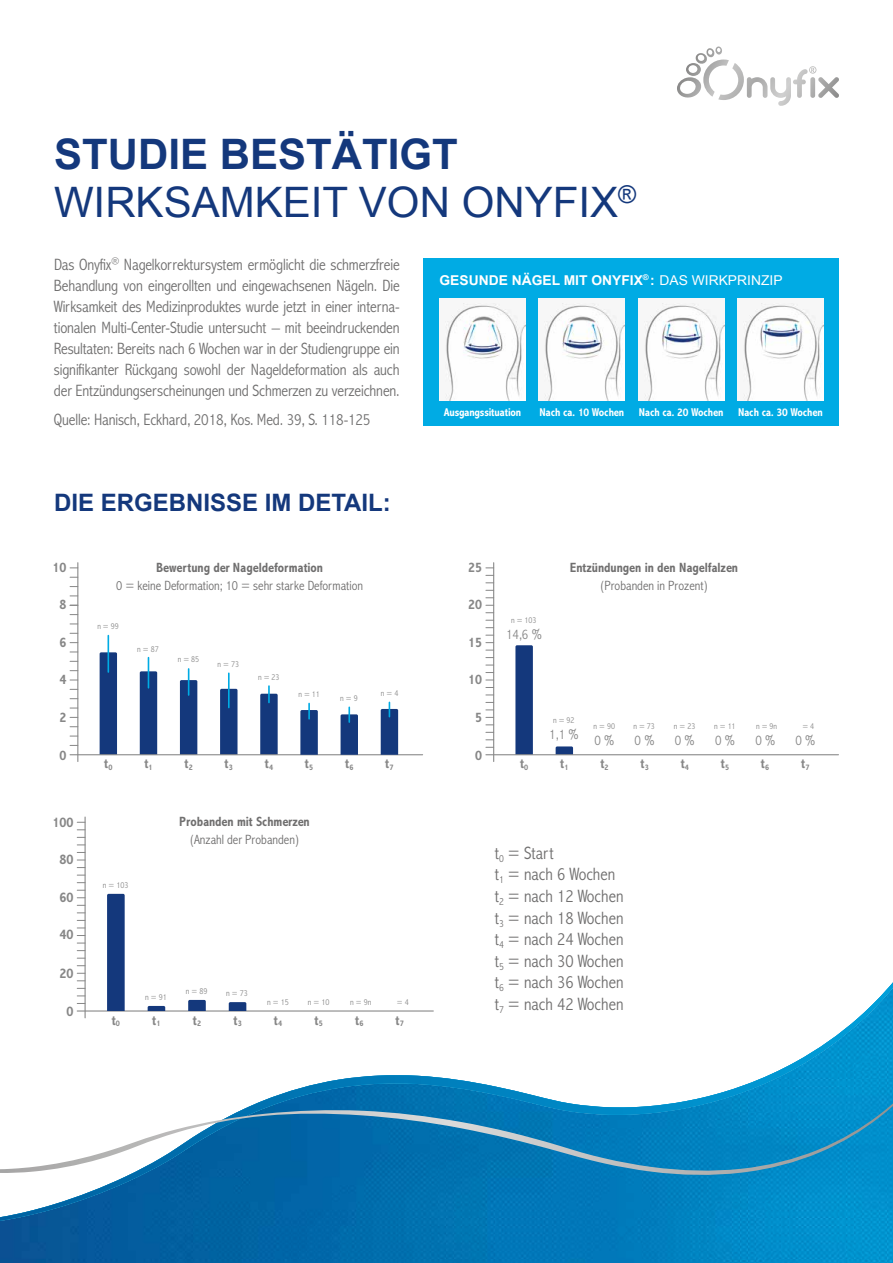
<style>
.page{position:relative;width:893px;height:1263px;background:#fff}
.page>*{position:absolute;margin:0;border:0;box-sizing:border-box;transform-origin:0 0}
.t1{font:42px/48px "Arial";color:#14387c}
.t2{font:700 24px "Arial";color:#14387c}
.t3{font:300 condensed 18px/21.6px "Abadi MT Pro";color:#706f6f}
.t4{font:300 condensed 16.5px/21px "Abadi MT Pro";letter-spacing:-.01em;color:#706f6f;text-align:justify}
.t5{font:700 condensed 14.25px "Abadi MT Pro";color:#878787}
.t6{font:700 condensed 14.1px "Abadi MT Pro";color:#878787}
.t7{font:300 condensed 14.1px "Abadi MT Pro";color:#878787}
.t8{font:300 condensed 13.5px "Abadi MT Pro";color:#706f6f}
.t9{font:700 condensed 13.5px "Abadi MT Pro";color:#706f6f}
.t10{font:700 13.5px "Arial";color:#fff}
.t11{font:700 condensed 11.4px "Abadi MT Pro";letter-spacing:-.01em;color:#fff}
.t12{font:300 condensed 8.85px "Abadi MT Pro";color:#878787}
.t13{font:300 condensed 8.7px "Abadi MT Pro";color:#878787}
.s1{font-weight:700}
.s2{font-weight:400}
</style>
<div class="page">
<img style="left:0;top:1225px;width:893px;height:38px">
<svg style="left:0;top:816px;width:893px;height:409px"></svg>
<img style="left:0;top:982px;width:893px;height:239px">
<svg style="left:0;top:1103px;width:893px;height:73px"></svg>
<svg style="left:686px;top:47px;width:130px;height:53px"></svg>
<hr style="left:85px;top:817px;width:1px;height:201px;background:#878787">
<hr style="left:77px;top:1010px;width:356px;height:1px;background:#878787">
<svg style="left:107px;top:894px;width:18px;height:117px;background:#193c7e"></svg>
<svg style="left:148px;top:1006px;width:17px;height:5px"></svg>
<svg style="left:188px;top:1000px;width:18px;height:11px"></svg>
<svg style="left:229px;top:1002px;width:17px;height:9px"></svg>
<hr style="left:77px;top:563px;width:1px;height:198px;background:#878787">
<div style="left:100px;top:652px;width:17px;height:102px;background:#14387c"></div>
<svg style="left:140px;top:671px;width:17px;height:83px"></svg>
<svg style="left:220px;top:689px;width:17px;height:65px"></svg>
<hr style="left:108px;top:635px;width:1px;height:37px;background:#00abe4">
<hr style="left:148px;top:658px;width:1px;height:30px;background:#00abe4">
<svg style="left:180px;top:669px;width:17px;height:85px"></svg>
<hr style="left:228px;top:673px;width:2px;height:34px;background:#00abe4">
<svg style="left:260px;top:686px;width:18px;height:68px"></svg>
<hr style="left:70px;top:754px;width:353px;height:1px;background:#878787">
<svg style="left:300px;top:703px;width:18px;height:52px"></svg>
<svg style="left:341px;top:707px;width:17px;height:48px"></svg>
<svg style="left:381px;top:702px;width:17px;height:53px"></svg>
<hr style="left:493px;top:563px;width:1px;height:198px;background:#878787">
<svg style="left:515px;top:645px;width:18px;height:109px;background:#1c3e80"></svg>
<svg style="left:556px;top:746px;width:17px;height:8px"></svg>
<hr style="left:486px;top:754px;width:352px;height:1px;background:#878787">
<div style="left:424px;top:258px;width:415px;height:168px;background:#00abe4"></div>
<img style="left:439px;top:298px;width:87px;height:102px">
<img style="left:539px;top:298px;width:86px;height:102px">
<img style="left:638px;top:298px;width:86px;height:102px">
<img style="left:737px;top:298px;width:86px;height:102px">
<h1 class="t1" style="left:54px;top:130px;width:584px"><span class="s1">STUDIE BESTÄTIGT<br></span>WIRKSAMKEIT VON ONYFIX<sup>®</sup></h1>
<p class="t4" style="left:54px;top:254px;width:347px">Das Onyfix<sup>®</sup> Nagelkorrektursystem ermöglicht die schmerzfreie Behandlung von eingerollten und eingewachsenen Nägeln. Die Wirksamkeit des Medizinproduktes wurde jetzt in einer interna&shy;tionalen Multi-Center-Studie untersucht – mit beeindruckenden Resultaten: Bereits nach 6 Wochen war in der Studiengruppe ein signifikanter Rückgang sowohl der Nageldeformation als auch der Entzündungserscheinungen und Schmerzen zu verzeichnen.</p>
<p class="t4" style="left:54px;top:410px;width:318px">Quelle: Hanisch, Eckhard, 2018, Kos. Med. 39, S. 118-125</p>
<h2 class="t2" style="left:54px;top:486px;width:338px">DIE ERGEBNISSE IM DETAIL:</h2>
<p class="t6" style="left:52px;top:560px;width:15px">10</p>
<p class="t6" style="left:59px;top:597px;width:8px">8</p>
<p class="t6" style="left:59px;top:634px;width:8px">6</p>
<p class="t6" style="left:59px;top:671px;width:8px">4</p>
<p class="t6" style="left:59px;top:709px;width:8px">2</p>
<p class="t6" style="left:59px;top:747px;width:8px">0</p>
<p class="t5" style="left:52px;top:814px;width:23px">100</p>
<p class="t5" style="left:59px;top:851px;width:16px">80</p>
<p class="t5" style="left:59px;top:889px;width:16px">60</p>
<p class="t5" style="left:59px;top:927px;width:16px">40</p>
<p class="t5" style="left:59px;top:965px;width:16px">20</p>
<p class="t5" style="left:66px;top:1003px;width:9px">0</p>
<p class="t9" style="left:156px;top:560px;width:168px">Bewertung der Nageldeformation</p>
<p class="t8" style="left:116px;top:578px;width:248px">0 = keine Deformation; 10 = sehr starke Deformation</p>
<p class="t13" style="left:97px;top:622px;width:23px">n = 99</p>
<p class="t13" style="left:137px;top:644px;width:23px">n = 87</p>
<p class="t13" style="left:178px;top:655px;width:23px">n = 85</p>
<p class="t13" style="left:218px;top:659px;width:23px">n = 73</p>
<p class="t13" style="left:258px;top:672px;width:23px">n = 23</p>
<p class="t13" style="left:298px;top:689px;width:23px">n = 11</p>
<p class="t13" style="left:340px;top:693px;width:19px">n = 9</p>
<p class="t13" style="left:381px;top:688px;width:19px">n = 4</p>
<p class="t6" style="left:104px;top:756px;width:10px">t<sub>0</sub></p>
<p class="t6" style="left:144px;top:756px;width:10px">t<sub>1</sub></p>
<p class="t6" style="left:184px;top:756px;width:10px">t<sub>2</sub></p>
<p class="t6" style="left:225px;top:756px;width:10px">t<sub>3</sub></p>
<p class="t6" style="left:265px;top:756px;width:10px">t<sub>4</sub></p>
<p class="t6" style="left:305px;top:756px;width:10px">t<sub>5</sub></p>
<p class="t6" style="left:345px;top:756px;width:10px">t<sub>6</sub></p>
<p class="t6" style="left:385px;top:756px;width:10px">t<sub>7</sub></p>
<p class="t12" style="left:103px;top:880px;width:27px">n = 103</p>
<p class="t9" style="left:179px;top:814px;width:132px">Probanden mit Schmerzen</p>
<p class="t8" style="left:190px;top:832px;width:111px">(Anzahl der Probanden)</p>
<p class="t12" style="left:145px;top:992px;width:23px">n = 91</p>
<p class="t12" style="left:186px;top:987px;width:23px">n = 89</p>
<p class="t12" style="left:226px;top:989px;width:23px">n = 73</p>
<p class="t12" style="left:267px;top:997px;width:23px">n = 15</p>
<p class="t12" style="left:308px;top:997px;width:23px">n = 10</p>
<p class="t12" style="left:350px;top:997px;width:23px">n = 9n</p>
<p class="t12" style="left:397px;top:997px;width:13px">= 4</p>
<p class="t5" style="left:112px;top:1012px;width:10px">t<sub>0</sub></p>
<p class="t5" style="left:152px;top:1012px;width:10px">t<sub>1</sub></p>
<p class="t5" style="left:193px;top:1012px;width:10px">t<sub>2</sub></p>
<p class="t5" style="left:233px;top:1012px;width:10px">t<sub>3</sub></p>
<p class="t5" style="left:274px;top:1012px;width:10px">t<sub>4</sub></p>
<p class="t5" style="left:314px;top:1012px;width:10px">t<sub>5</sub></p>
<p class="t5" style="left:355px;top:1012px;width:10px">t<sub>6</sub></p>
<p class="t5" style="left:396px;top:1012px;width:10px">t<sub>7</sub></p>
<p class="t10" style="left:439px;top:271px;width:345px">GESUNDE NÄGEL MIT ONYFIX<sup>®</sup>: <span class="s2">DAS WIRKPRINZIP</span></p>
<p class="t11" style="left:444px;top:406px;width:79px">Ausgangssituation</p>
<p class="t11" style="left:539px;top:406px;width:86px">Nach ca. 10 Wochen</p>
<p class="t11" style="left:639px;top:406px;width:86px">Nach ca. 20 Wochen</p>
<p class="t11" style="left:738px;top:406px;width:86px">Nach ca. 30 Wochen</p>
<p class="t6" style="left:468px;top:560px;width:15px">25</p>
<p class="t6" style="left:468px;top:597px;width:15px">20</p>
<p class="t6" style="left:468px;top:634px;width:15px">15</p>
<p class="t6" style="left:468px;top:671px;width:15px">10</p>
<p class="t6" style="left:475px;top:709px;width:8px">5</p>
<p class="t6" style="left:475px;top:747px;width:8px">0</p>
<p class="t13" style="left:511px;top:615px;width:27px">n = 103</p>
<p class="t7" style="left:506px;top:626px;width:37px">14,6 %</p>
<p class="t9" style="left:570px;top:560px;width:170px">Entzündungen in den Nagelfalzen</p>
<p class="t8" style="left:600px;top:578px;width:109px">(Probanden in Prozent)</p>
<p class="t13" style="left:553px;top:716px;width:23px">n = 92</p>
<p class="t13" style="left:594px;top:722px;width:23px">n = 90</p>
<p class="t13" style="left:633px;top:722px;width:23px">n = 73</p>
<p class="t13" style="left:674px;top:722px;width:23px">n = 23</p>
<p class="t13" style="left:714px;top:722px;width:23px">n = 11</p>
<p class="t13" style="left:756px;top:722px;width:23px">n = 9n</p>
<p class="t13" style="left:802px;top:722px;width:13px">= 4</p>
<p class="t7" style="left:549px;top:727px;width:66px">1,1 % 0 %</p>
<p class="t7" style="left:635px;top:733px;width:21px">0 %</p>
<p class="t7" style="left:675px;top:733px;width:21px">0 %</p>
<p class="t7" style="left:715px;top:733px;width:21px">0 %</p>
<p class="t7" style="left:755px;top:733px;width:21px">0 %</p>
<p class="t7" style="left:796px;top:733px;width:21px">0 %</p>
<p class="t6" style="left:520px;top:756px;width:10px">t<sub>0</sub></p>
<p class="t6" style="left:560px;top:756px;width:10px">t<sub>1</sub></p>
<p class="t6" style="left:600px;top:756px;width:10px">t<sub>2</sub></p>
<p class="t6" style="left:640px;top:756px;width:10px">t<sub>3</sub></p>
<p class="t6" style="left:681px;top:756px;width:10px">t<sub>4</sub></p>
<p class="t6" style="left:721px;top:756px;width:10px">t<sub>5</sub></p>
<p class="t6" style="left:761px;top:756px;width:10px">t<sub>6</sub></p>
<p class="t6" style="left:801px;top:756px;width:10px">t<sub>7</sub></p>
<p class="t3" style="left:495px;top:842px;width:130px">t<sub>0</sub> = Start<br>t<sub>1</sub> = nach 6 Wochen t<sub>2</sub> = nach 12 Wochen t<sub>3</sub> = nach 18 Wochen t<sub>4</sub> = nach 24 Wochen t<sub>5</sub> = nach 30 Wochen t<sub>6</sub> = nach 36 Wochen t<sub>7</sub> = nach 42 Wochen</p>
</div>
